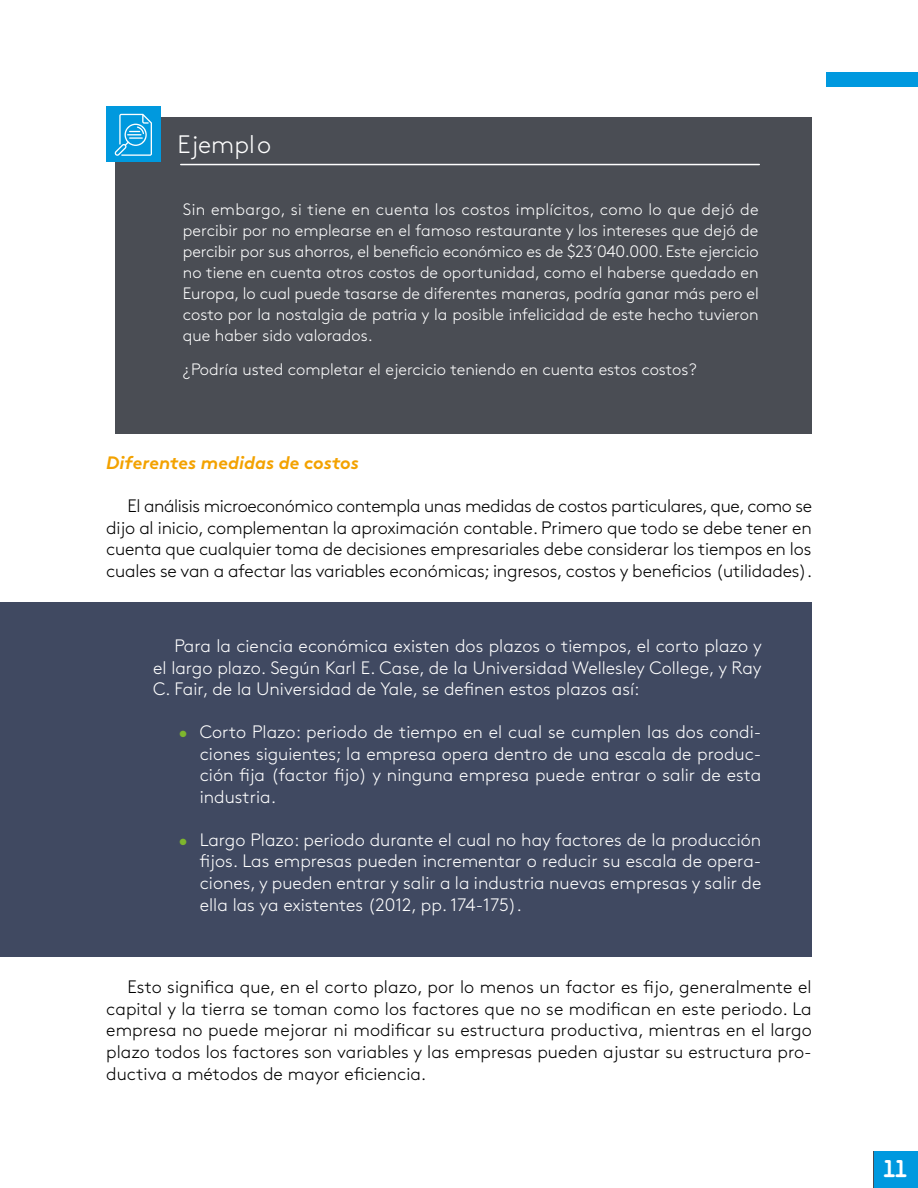
<style>
.page{position:relative;width:918px;height:1188px;background:#fff}
.page>*{position:absolute;margin:0;border:0;box-sizing:border-box;transform-origin:0 0}
.t1{font:300 25.2px "Brown Std";color:#fff}
.t2{font:300 18px/21.6px "Brown Std";letter-spacing:-.01em;color:#000;text-align:justify}
.t3{font:300 18px/21.6px "Brown Std";color:#fff;text-align:justify}
.t4{font:18px "Brown Std Bold Italic Alt";color:#f3a201}
.t5{font:300 16.5px/21px "Brown Std";color:#fff;text-align:justify}
.s1{color:#7eb62d}
</style>
<div class="page">
<div style="left:826px;top:72px;width:92px;height:15px;background:#0099df"></div>
<div style="left:873px;top:1151px;width:45px;height:37px;background:#0099df"></div>
<div style="left:0;top:602px;width:812px;height:354px;background:#404961"></div>
<div style="left:115px;top:117px;width:697px;height:317px;background:#4a4d54"></div>
<hr style="left:181px;top:164px;width:578px;height:1px;background:#fff">
<div style="left:106px;top:106px;width:55px;height:55px;background:#0099de"></div>
<svg style="left:115px;top:114px;width:37px;height:42px"></svg>
<h1 class="t1" style="left:177px;top:130px;width:96px">Ejemplo</h1>
<p class="t5" style="left:183px;top:199px;width:577px">Sin embargo, si tiene en cuenta los costos implícitos, como lo que dejó de percibir por no emplearse en el famoso restaurante y los intereses que dejó de percibir por sus ahorros, el beneficio económico es de $23´040 .000 . Este ejercicio no tiene en cuenta otros costos de oportunidad, como el haberse quedado en Europa, lo cual puede tasarse de diferentes maneras, podría ganar más pero el costo por la nostalgia de patria y la posible infelicidad de este hecho tuvieron que haber sido valorados .</p>
<p class="t5" style="left:183px;top:359px;width:515px">¿Podría usted completar el ejercicio teniendo en cuenta estos costos?</p>
<p class="t4" style="left:106px;top:452px;width:254px">Diferentes medidas de costos</p>
<p class="t2" style="left:106px;top:495px;width:707px;text-indent:21px">El análisis microeconómico contempla unas medidas de costos particulares, que, como se dijo al inicio, complementan la aproximación contable . Primero que todo se debe tener en cuenta que cualquier toma de decisiones empresariales debe considerar los tiempos en los cuales se van a afectar las variables económicas; ingresos, costos y beneficios (utilidades) .</p>
<p class="t3" style="left:153px;top:635px;width:610px;text-indent:21px">Para la ciencia económica existen dos plazos o tiempos, el corto plazo y el largo plazo . Según Karl E . Case, de la Universidad Wellesley College, y Ray C . Fair, de la Universidad de Yale, se definen estos plazos así:</p>
<p class="t3" style="left:200px;top:721px;width:563px;text-indent:-21px"><span class="s1">•</span> Corto Plazo: periodo de tiempo en el cual se cumplen las dos condi&shy;ciones siguientes; la empresa opera dentro de una escala de produc&shy;ción fija (factor fijo) y ninguna empresa puede entrar o salir de esta industria .</p>
<p class="t3" style="left:200px;top:829px;width:563px;text-indent:-21px"><span class="s1">•</span> Largo Plazo: periodo durante el cual no hay factores de la producción fijos . Las empresas pueden incrementar o reducir su escala de opera&shy;ciones, y pueden entrar y salir a la industria nuevas empresas y salir de ella las ya existentes (2012, pp . 174-175) .</p>
<p class="t2" style="left:106px;top:976px;width:707px;text-indent:21px">Esto significa que, en el corto plazo, por lo menos un factor es fijo, generalmente el capital y la tierra se toman como los factores que no se modifican en este periodo . La empresa no puede mejorar ni modificar su estructura productiva, mientras en el largo plazo todos los factores son variables y las empresas pueden ajustar su estructura pro&shy;ductiva a métodos de mayor eficiencia .</p>
</div>
